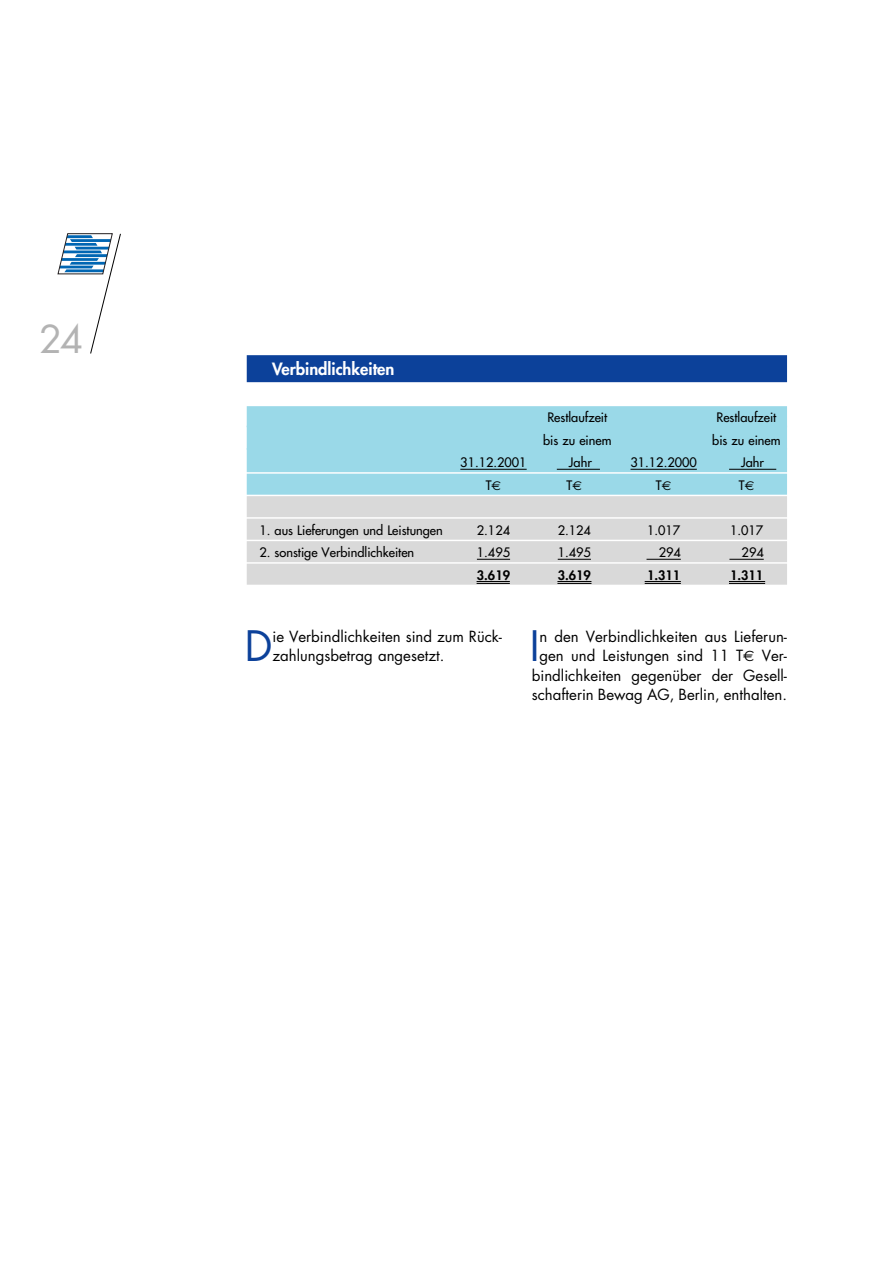
<style>
.page{position:relative;width:893px;height:1263px;background:#fff}
.page>*{position:absolute;margin:0;border:0;box-sizing:border-box;transform-origin:0 0}
.t1{font:40.8px "Futura";color:#0c419a}
.t2{font:37.5px "Futura";color:#b3b3b3}
.t3{font:800 16.5px "Futura";color:#fff}
.t4{font:15px/19.5px "Futura";color:#000}
.t5{font:12.75px "Futura";color:#000}
.t6{font:800 12.75px "Futura";color:#000}
.s1{font-family:"Euro Sans"}
</style>
<div class="page">
<div style="left:247px;top:355px;width:540px;height:27px;background:#0c419a"></div>
<div style="left:247px;top:406px;width:540px;height:21px;background:#9ad9e8"></div>
<div style="left:247px;top:426px;width:540px;height:24px;background:#9ad9e8"></div>
<div style="left:247px;top:448px;width:540px;height:24px;background:#9ad9e8"></div>
<hr style="left:460px;top:469px;width:66px;height:1px;background:#000">
<hr style="left:557px;top:469px;width:43px;height:1px;background:#000">
<hr style="left:630px;top:469px;width:66px;height:1px;background:#000">
<hr style="left:729px;top:469px;width:47px;height:1px;background:#000">
<div style="left:247px;top:474px;width:540px;height:21px;background:#9ad9e8"></div>
<div style="left:247px;top:496px;width:540px;height:21px;background:#d9d9d9"></div>
<div style="left:247px;top:519px;width:540px;height:21px;background:#d9d9d9"></div>
<div style="left:247px;top:541px;width:540px;height:21px;background:#d9d9d9"></div>
<hr style="left:477px;top:559px;width:33px;height:1px;background:#000">
<hr style="left:557px;top:559px;width:34px;height:1px;background:#000">
<hr style="left:646px;top:559px;width:34px;height:1px;background:#000">
<hr style="left:729px;top:559px;width:34px;height:1px;background:#000">
<div style="left:247px;top:564px;width:540px;height:21px;background:#d9d9d9"></div>
<svg style="left:57px;top:233px;width:64px;height:121px"></svg>
<hr style="left:476px;top:583px;width:34px;height:1px;background:#000">
<hr style="left:557px;top:583px;width:34px;height:1px;background:#000">
<hr style="left:644px;top:583px;width:36px;height:1px;background:#000">
<hr style="left:476px;top:581px;width:34px;height:1px;background:#000">
<hr style="left:557px;top:581px;width:34px;height:1px;background:#000">
<hr style="left:644px;top:581px;width:36px;height:1px;background:#000">
<hr style="left:729px;top:583px;width:36px;height:1px;background:#000">
<hr style="left:729px;top:581px;width:36px;height:1px;background:#000">
<h2 class="t2" style="left:39px;top:322px;width:45px">24</h2>
<p class="t3" style="left:272px;top:361px;width:124px">Verbindlichkeiten</p>
<p class="t5" style="left:547px;top:411px;width:61px">Restlaufzeit</p>
<p class="t5" style="left:716px;top:411px;width:61px">Restlaufzeit</p>
<p class="t5" style="left:543px;top:434px;width:70px">bis zu einem</p>
<p class="t5" style="left:712px;top:434px;width:70px">bis zu einem</p>
<p class="t5" style="left:460px;top:456px;width:68px">31.12.2001</p>
<p class="t5" style="left:569px;top:456px;width:24px">Jahr</p>
<p class="t5" style="left:630px;top:456px;width:68px">31.12.2000</p>
<p class="t5" style="left:741px;top:456px;width:24px">Jahr</p>
<p class="t5" style="left:486px;top:479px;width:17px">T<span class="s1">€</span></p>
<p class="t5" style="left:566px;top:479px;width:17px">T<span class="s1">€</span></p>
<p class="t5" style="left:656px;top:479px;width:17px">T<span class="s1">€</span></p>
<p class="t5" style="left:739px;top:479px;width:17px">T<span class="s1">€</span></p>
<p class="t5" style="left:259px;top:524px;width:185px">1. aus Lieferungen und Leistungen</p>
<p class="t5" style="left:477px;top:524px;width:35px">2.124</p>
<p class="t5" style="left:557px;top:524px;width:35px">2.124</p>
<p class="t5" style="left:647px;top:524px;width:35px">1.017</p>
<p class="t5" style="left:730px;top:524px;width:35px">1.017</p>
<p class="t5" style="left:259px;top:546px;width:156px">2. sonstige Verbindlichkeiten</p>
<p class="t5" style="left:477px;top:546px;width:35px">1.495</p>
<p class="t5" style="left:557px;top:546px;width:35px">1.495</p>
<p class="t5" style="left:658px;top:546px;width:24px">294</p>
<p class="t5" style="left:741px;top:546px;width:24px">294</p>
<p class="t6" style="left:477px;top:569px;width:35px">3.619</p>
<p class="t6" style="left:557px;top:569px;width:35px">3.619</p>
<p class="t6" style="left:647px;top:569px;width:35px">1.311</p>
<p class="t6" style="left:730px;top:569px;width:35px">1.311</p>
<p class="t4" style="left:531px;top:628px;width:257px;text-align:center">n den Verbindlichkeiten aus Lieferun&shy;gen und Leistungen sind 11 T<span class="s1">€</span> Ver&shy;bindlichkeiten gegenüber der Gesell&shy;schafterin Bewag AG, Berlin, enthalten.</p>
<h1 class="t1" style="left:245px;top:627px;width:29px">D</h1>
<p class="t4" style="left:272px;top:628px;width:231px">ie Verbindlichkeiten sind zum Rück&shy;zahlungsbetrag angesetzt.</p>
<h1 class="t1" style="left:529px;top:627px;width:11px">I</h1>
</div>
